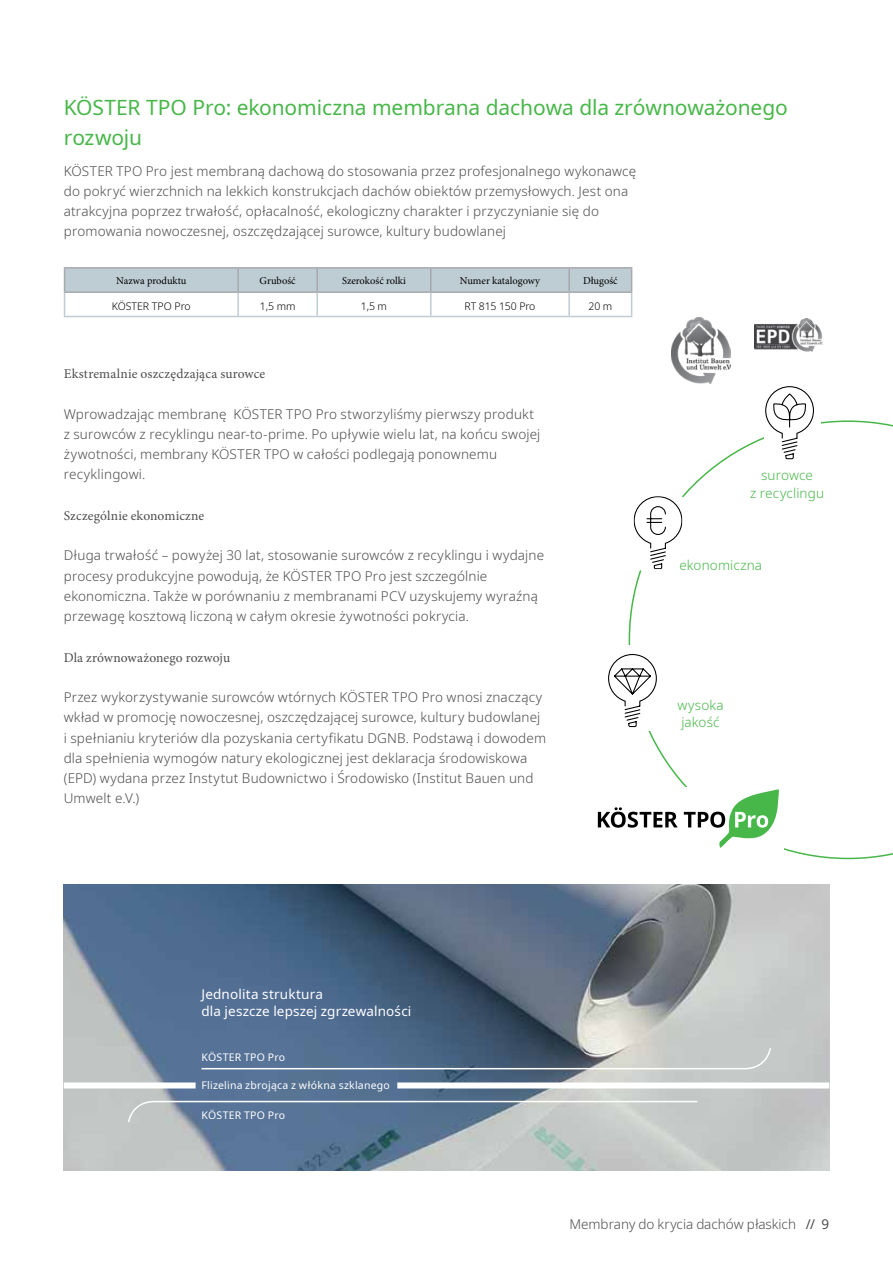
<style>
.page{position:relative;width:893px;height:1263px;background:#fff}
.page>*{position:absolute;margin:0;border:0;box-sizing:border-box;transform-origin:0 0}
.t1{font:21px/30px "Noto Sans";letter-spacing:-.005em;color:#48b749}
.t2{font:300 13.5px/20.2px "Noto Sans";letter-spacing:.01em;color:#4d4d4f}
.t3{font:13.5px "Minion Pro";letter-spacing:.005em;color:#4d4d4f}
.t4{font:13.5px/16.5px "Noto Sans";letter-spacing:.01em;color:#fff}
.t5{font:300 13.5px/17.2px "Noto Sans";letter-spacing:.01em;color:#48b749;text-align:center}
.t6{font:10.5px "Noto Sans";letter-spacing:.02em;color:#fff}
.t7{font:10.5px "Minion Pro";color:#000}
.t8{font:300 10.5px "Noto Sans";letter-spacing:-.01em;color:#000}
.s1{font-weight:400}
</style>
<div class="page">
<svg style="left:629px;top:420px;width:264px;height:439px"></svg>
<div style="left:591px;top:646px;width:85px;height:85px;background:#fff"></div>
<svg style="left:608px;top:654px;width:49px;height:73px"></svg>
<div style="left:615px;top:489px;width:85px;height:85px;background:#fff;border-radius:50%"></div>
<svg style="left:634px;top:496px;width:48px;height:73px"></svg>
<div style="left:764px;top:378px;width:57px;height:85px;background:#fff"></div>
<svg style="left:765px;top:386px;width:49px;height:73px"></svg>
<div style="left:594px;top:787px;width:190px;height:62px;background:#fff"></div>
<svg style="left:598px;top:789px;width:181px;height:59px"></svg>
<img style="left:672px;top:317px;width:59px;height:66px">
<img style="left:754px;top:319px;width:68px;height:33px">
<img style="left:64px;top:884px;width:765px;height:286px">
<div style="left:397px;top:1082px;width:432px;height:6px;background:#fff"></div>
<div style="left:64px;top:1082px;width:132px;height:6px;background:#fff"></div>
<svg style="left:127px;top:1100px;width:572px;height:23px;background:#8f9fb0"></svg>
<svg style="left:200px;top:1047px;width:572px;height:23px;background:#7c8d9f"></svg>
<hr style="left:64px;top:267px;width:174px;height:2px;background:#a7a9ac">
<hr style="left:238px;top:267px;width:79px;height:2px;background:#a7a9ac">
<hr style="left:317px;top:267px;width:114px;height:2px;background:#a7a9ac">
<hr style="left:431px;top:267px;width:138px;height:2px;background:#a7a9ac">
<hr style="left:569px;top:267px;width:63px;height:2px;background:#a7a9ac">
<svg style="left:64px;top:268px;width:568px;height:48px"></svg>
<hr style="left:64px;top:316px;width:174px;height:1px;background:#beccd3">
<hr style="left:238px;top:316px;width:79px;height:1px;background:#beccd3">
<hr style="left:317px;top:316px;width:114px;height:1px;background:#beccd3">
<hr style="left:431px;top:316px;width:138px;height:1px;background:#beccd3">
<hr style="left:569px;top:316px;width:63px;height:1px;background:#beccd3">
<h1 class="t1" style="left:64px;top:93px;width:726px">KÖSTER TPO Pro: ekonomiczna membrana dachowa dla zrównoważonego rozwoju</h1>
<p class="t2" style="left:64px;top:161px;width:574px">KÖSTER TPO Pro jest membraną dachową do stosowania przez profesjonalnego wykonawcę do pokryć wierzchnich na lekkich konstrukcjach dachów obiektów przemysłowych. Jest ona atrakcyjna poprzez trwałość, opłacalność, ekologiczny charakter i przyczynianie się do promowania nowoczesnej, oszczędzającej surowce, kultury budowlanej</p>
<p class="t7" style="left:116px;top:273px;width:72px">Nazwa produktu</p>
<p class="t7" style="left:260px;top:273px;width:38px">Grubość</p>
<p class="t7" style="left:342px;top:273px;width:65px">Szerokość rolki</p>
<p class="t7" style="left:460px;top:273px;width:82px">Numer katalogowy</p>
<p class="t7" style="left:583px;top:273px;width:36px">Długość</p>
<p class="t8" style="left:112px;top:299px;width:81px">KÖSTER TPO Pro</p>
<p class="t8" style="left:260px;top:299px;width:37px">1,5 mm</p>
<p class="t8" style="left:361px;top:299px;width:28px">1,5 m</p>
<p class="t8" style="left:464px;top:299px;width:72px">RT 815 150 Pro</p>
<p class="t8" style="left:588px;top:299px;width:25px">20 m</p>
<p class="t3" style="left:64px;top:365px;width:203px">Ekstremalnie oszczędzająca surowce</p>
<p class="t2" style="left:64px;top:404px;width:478px">Wprowadzając membranę KÖSTER TPO Pro stworzyliśmy pierwszy produkt z surowców z recyklingu near-to-prime. Po upływie wielu lat, na końcu swojej żywotności, membrany KÖSTER TPO w całości podlegają ponownemu recyklingowi.</p>
<p class="t3" style="left:64px;top:506px;width:142px">Szczególnie ekonomiczne</p>
<p class="t2" style="left:64px;top:546px;width:482px">Długa trwałość – powyżej 30 lat, stosowanie surowców z recyklingu i wydajne procesy produkcyjne powodują, że KÖSTER TPO Pro jest szczególnie ekonomiczna. Także w porównaniu z membranami PCV uzyskujemy wyraźną przewagę kosztową liczoną w całym okresie żywotności pokrycia.</p>
<p class="t3" style="left:64px;top:648px;width:168px">Dla zrównoważonego rozwoju</p>
<p class="t2" style="left:64px;top:687px;width:484px">Przez wykorzystywanie surowców wtórnych KÖSTER TPO Pro wnosi znaczący wkład w promocję nowoczesnej, oszczędzającej surowce, kultury budowlanej i spełnianiu kryteriów dla pozyskania certyfikatu DGNB. Podstawą i dowodem dla spełnienia wymogów natury ekologicznej jest deklaracja środowiskowa (EPD) wydana przez Instytut Budownictwo i Środowisko (Institut Bauen und Umwelt e.V.)</p>
<p class="t5" style="left:750px;top:467px;width:75px">surowce<br>z recyclingu</p>
<p class="t5" style="left:679px;top:557px;width:84px">ekonomiczna</p>
<p class="t5" style="left:677px;top:697px;width:48px;line-height:16.5px;text-align:left">wysoka jakość</p>
<p class="t4" style="left:202px;top:986px;width:211px">Jednolita struktura<br>dla jeszcze lepszej zgrzewalności</p>
<p class="t6" style="left:202px;top:1049px;width:85px">Köster TPO Pro</p>
<p class="t6" style="left:202px;top:1077px;width:190px">Flizelina zbrojąca z włókna szklanego</p>
<p class="t6" style="left:202px;top:1108px;width:85px">Köster TPO Pro</p>
<p class="t2" style="left:569px;top:1214px;width:261px">Membrany do krycia dachów płaskich <span class="s1">// 9</span></p>
</div>
